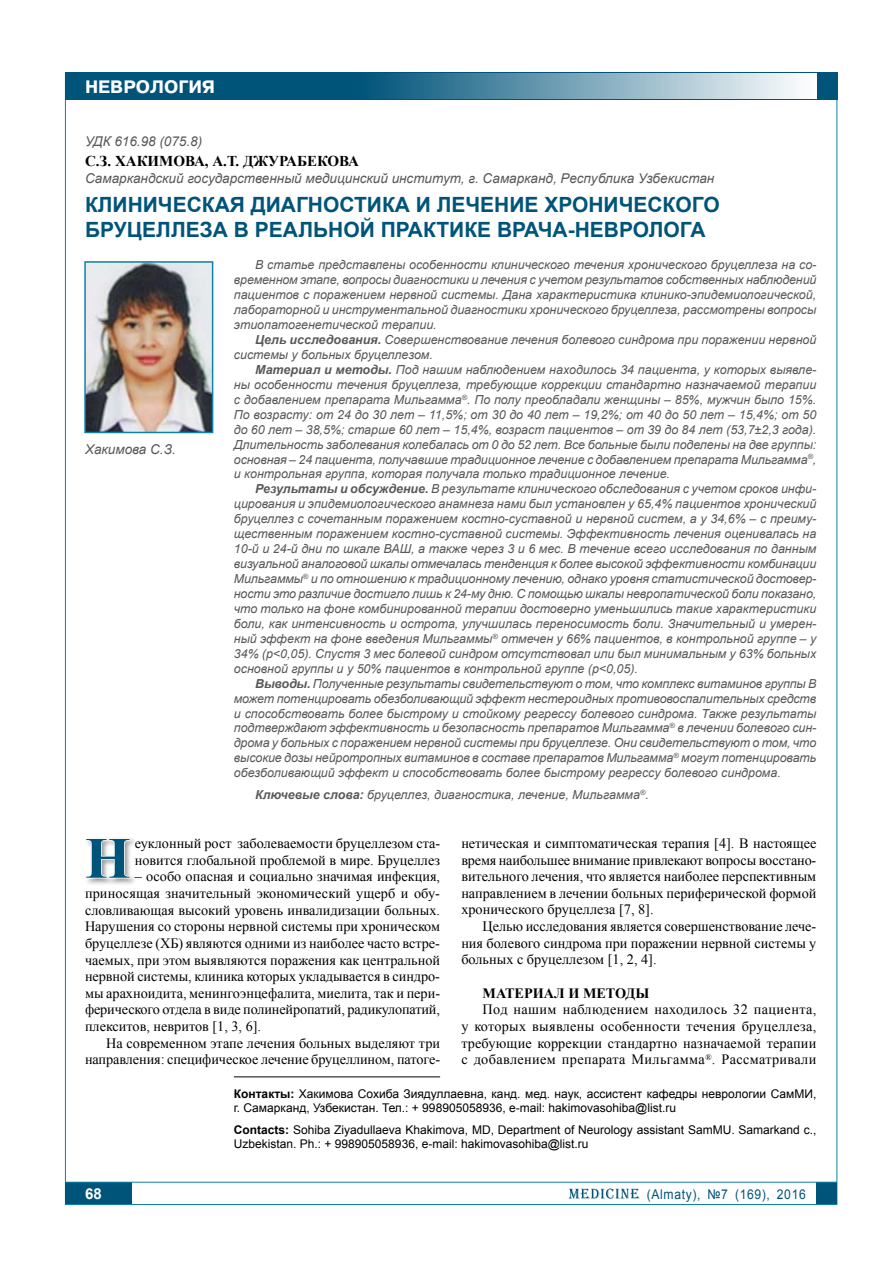
<style>
.page{position:relative;width:893px;height:1263px;background:#fff}
.page>*{position:absolute;margin:0;border:0;box-sizing:border-box;transform-origin:0 0}
.t1{font:700 58.5px "Times New Roman";color:#00547a}
.t2{font:700 21px/25.2px "Arial";color:#00547a}
.t3{font:700 18px "Pragmatica C";color:#fff}
.t4{font:700 15px "Times New Roman";color:#000}
.t5{font:700 15px "Arial";color:#fff}
.t6{font:14.25px/16.6px "Times New Roman";color:#000;text-align:justify}
.t7{font:700 14.25px "Times New Roman";color:#000}
.t8{font:italic 13.5px "Arial";color:#58585a}
.t9{font:13.5px "Arial";letter-spacing:.05em;color:#00547a;scale:.9 1}
.t10{font:italic 12.45px/15px "Arial";color:#58585a;text-align:justify}
.t11{font:12px/13.8px "Arial";color:#000}
.s1{font-weight:700}
</style>
<div class="page">
<div style="left:65px;top:1182px;width:67px;height:22px;background:#00547a"></div>
<div style="left:816px;top:1182px;width:21px;height:22px;background:#00547a"></div>
<svg style="left:568px;top:1188px;width:72px;height:11px"></svg>
<hr style="left:65px;top:1182px;width:772px;height:1px;background:#0e83a5">
<div style="left:65px;top:72px;width:772px;height:28px;background:#00547a"></div>
<div style="left:353px;top:73px;width:463px;height:26px;background:linear-gradient(to right,#005178,#fffefe)"></div>
<hr style="left:234px;top:1076px;width:206px;height:1px;background:#000">
<svg style="left:87px;top:838px;width:44px;height:41px"></svg>
<img style="left:87px;top:264px;width:123px;height:166px">
<div style="left:84px;top:261px;width:129px;height:172px;border:2px solid #0e83a5"></div>
<h3 class="t3" style="left:85px;top:77px;width:132px">неврология</h3>
<p class="t8" style="left:85px;top:132px;width:119px">УДК 616.98 (075.8)</p>
<p class="t4" style="left:85px;top:151px;width:276px">С.З. Хакимова, А.Т. Джурабекова</p>
<p class="t8" style="left:85px;top:169px;width:631px">Самаркандский государственный медицинский институт, г. Самарканд, Республика Узбекистан</p>
<h2 class="t2" style="left:85px;top:193px;width:636px">КЛИНИЧЕСКАЯ ДИАГНОСТИКА И ЛЕЧЕНИЕ ХРОНИЧЕСКОГО<br>БРУЦЕЛЛЕЗА В РЕАЛЬНОЙ ПРАКТИКЕ ВРАЧА-НЕВРОЛОГА</h2>
<p class="t10" style="left:234px;top:258px;width:584px;text-indent:21px">В статье представлены особенности клинического течения хронического бруцеллеза на со&shy;временном этапе, вопросы диагностики и лечения с учетом результатов собственных наблюдений пациентов с поражением нервной системы. Дана характеристика клинико-эпидемиологической, лабораторной и инструментальной диагностики хронического бруцеллеза, рассмотрены вопросы этиопатогенетической терапии.</p>
<p class="t10" style="left:234px;top:332px;width:584px;text-indent:21px"><span class="s1">Цель исследования.</span> Совершенствование лечения болевого синдрома при поражении нервной системы у больных бруцеллезом.</p>
<p class="t10" style="left:234px;top:362px;width:584px;text-indent:21px"><span class="s1">Материал и методы.</span> Под нашим наблюдением находилось 34 пациента, у которых выявле&shy;ны особенности течения бруцеллеза, требующие коррекции стандартно назначаемой терапии с добавлением препарата Мильгамма<sup>®</sup>. По полу преобладали женщины – 85%, мужчин было 15%.<br>По возрасту: от 24 до 30 лет – 11,5%; от 30 до 40 лет – 19,2%; от 40 до 50 лет – 15,4%; от 50 до 60 лет – 38,5%; старше 60 лет – 15,4%, возраст пациентов – от 39 до 84 лет (53,7±2,3 года).<br>Длительность заболевания колебалась от 0 до 52 лет. Все больные были поделены на две группы: основная – 24 пациента, получавшие традиционное лечение с добавлением препарата Мильгамма<sup>®</sup>, и контрольная группа, которая получала только традиционное лечение.</p>
<p class="t10" style="left:234px;top:482px;width:584px;text-indent:21px"><span class="s1">Результаты и обсуждение.</span> В результате клинического обследования с учетом сроков инфи&shy;цирования и эпидемиологического анамнеза нами был установлен у 65,4% пациентов хронический бруцеллез с сочетанным поражением костно-суставной и нервной систем, а у 34,6% – с преиму&shy;щественным поражением костно-суставной системы. Эффективность лечения оценивалась на 10-й и 24-й дни по шкале ВАШ, а также через 3 и 6 мес. В течение всего исследования по данным визуальной аналоговой шкалы отмечалась тенденция к более высокой эффективности комбинации Мильгаммы<sup>®</sup> и по отношению к традиционному лечению, однако уровня статистической достовер&shy;ности это различие достигло лишь к 24-му дню. С помощью шкалы невропатической боли показано, что только на фоне комбинированной терапии достоверно уменьшились такие характеристики боли, как интенсивность и острота, улучшилась переносимость боли. Значительный и умерен&shy;ный эффект на фоне введения Мильгаммы<sup>®</sup> отмечен у 66% пациентов, в контрольной группе – у 34% (р&lt;0,05). Спустя 3 мес болевой синдром отсутствовал или был минимальным у 63% больных основной группы и у 50% пациентов в контрольной группе (р&lt;0,05).</p>
<p class="t10" style="left:234px;top:676px;width:584px;text-indent:21px"><span class="s1">Выводы.</span> Полученные результаты свидетельствуют о том, что комплекс витаминов группы В может потенцировать обезболивающий эффект нестероидных противовоспалительных средств и способствовать более быстрому и стойкому регрессу болевого синдрома. Также результаты подтверждают эффективность и безопасность препаратов Мильгамма<sup>®</sup> в лечении болевого син&shy;дрома у больных с поражением нервной системы при бруцеллезе. Они свидетельствуют о том, что высокие дозы нейротропных витаминов в составе препаратов Мильгамма<sup>®</sup> могут потенцировать обезболивающий эффект и способствовать более быстрому регрессу болевого синдрома.</p>
<p class="t10" style="left:255px;top:787px;width:395px"><span class="s1">Ключевые слова:</span> бруцеллез, диагностика, лечение, Мильгамма<sup>®</sup>.</p>
<p class="t8" style="left:85px;top:440px;width:92px">Хакимова С.З.</p>
<h1 class="t1" style="left:85px;top:818px;width:47px">Н</h1>
<p class="t6" style="left:135px;top:835px;width:307px">еуклонный рост заболеваемости бруцеллезом ста&shy;новится глобальной проблемой в мире. Бруцеллез</p>
<p class="t6" style="left:85px;top:868px;width:357px;text-indent:50px">– особо опасная и социально значимая инфекция, приносящая значительный экономический ущерб и обу&shy;словливающая высокий уровень инвалидизации больных.<br>Нарушения со стороны нервной системы при хроническом бруцеллезе (ХБ) являются одними из наиболее часто встре&shy;чаемых, при этом выявляются поражения как центральной нервной системы, клиника которых укладывается в синдро&shy;мы арахноидита, менингоэнцефалита, миелита, так и пери&shy;ферического отдела в виде полинейропатий, радикулопатий, плекситов, невритов [1, 3, 6].</p>
<p class="t6" style="left:85px;top:1034px;width:357px;text-align:right">На современном этапе лечения больных выделяют три направления: специфическое лечение бруцеллином, патоге-</p>
<p class="t6" style="left:461px;top:834px;width:357px">нетическая и симптоматическая терапия [4]. В настоящее время наибольшее внимание привлекают вопросы восстано&shy;вительного лечения, что является наиболее перспективным направлением в лечении больных периферической формой хронического бруцеллеза [7, 8].</p>
<p class="t6" style="left:461px;top:918px;width:357px;text-indent:21px">Целью исследования является совершенствование лече&shy;ния болевого синдрома при поражении нервной системы у больных с бруцеллезом [1, 2, 4].</p>
<p class="t7" style="left:483px;top:983px;width:168px">Материал и методы</p>
<p class="t6" style="left:461px;top:1001px;width:357px;text-indent:21px">Под нашим наблюдением находилось 32 пациента, у которых выявлены особенности течения бруцеллеза, требующие коррекции стандартно назначаемой терапии с добавлением препарата Мильгамма<sup>®</sup>. Рассматривали</p>
<p class="t11" style="left:234px;top:1087px;width:584px"><span class="s1">Контакты:</span> Хакимова Сохиба Зиядуллаевна, канд. мед. наук, ассистент кафедры неврологии СамМИ, г. Самарканд, Узбекистан. Тел.: + 998905058936, e-mail: hakimovasohiba@list.ru</p>
<p class="t11" style="left:234px;top:1123px;width:584px"><span class="s1">Contacts:</span> Sohiba Ziyadullaeva Khakimovа, MD, Department of Neurology assistant SamMU. Samarkand с.,<br>Uzbekistan. Ph.: + 998905058936, e-mail: hakimovasohiba@list.ru</p>
<p class="t5" style="left:85px;top:1183px;width:18px">68</p>
<p class="t9" style="left:647px;top:1185px;width:178px">(Almaty), №7 (169), 2016</p>
</div>
